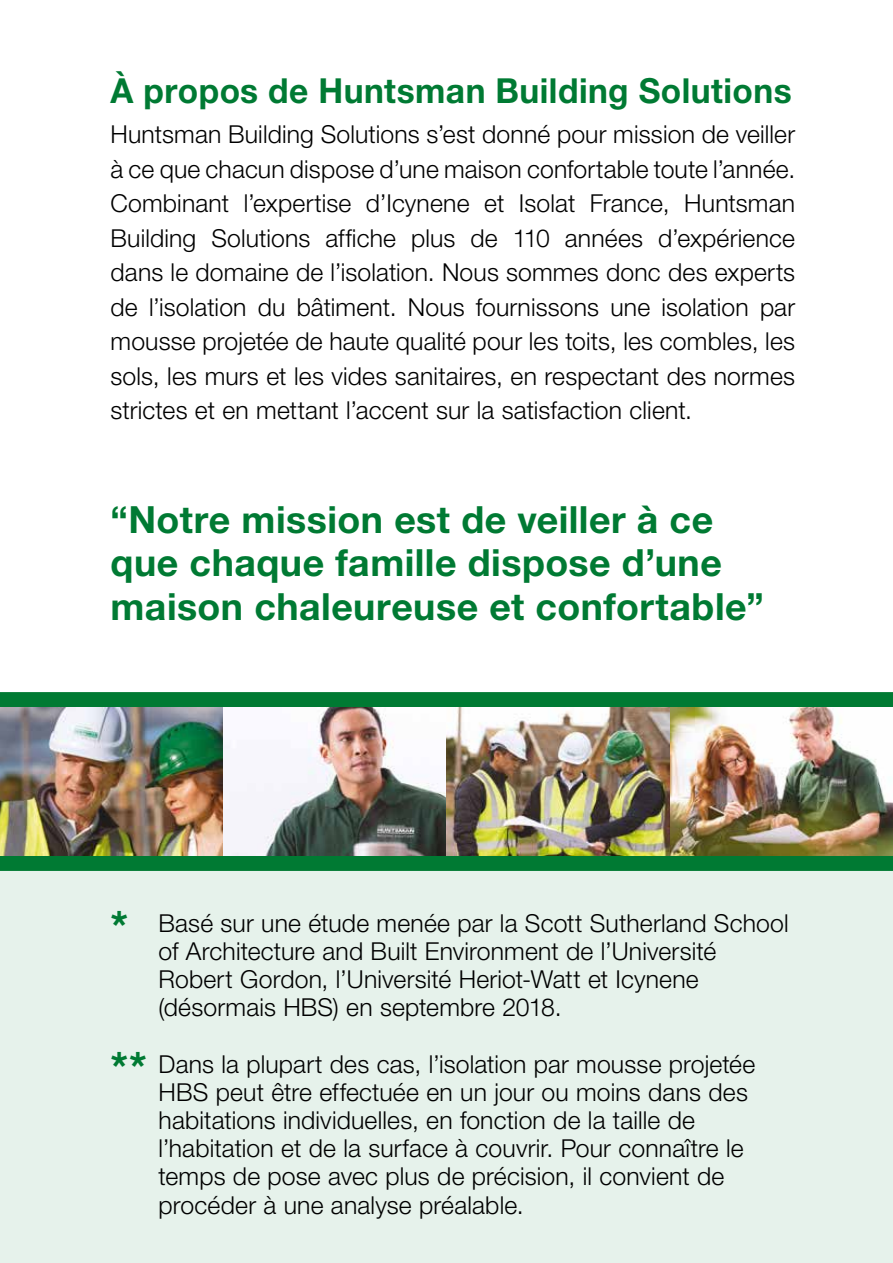
<style>
.page{position:relative;width:893px;height:1263px;background:#fff}
.page>*{position:absolute;margin:0;border:0;box-sizing:border-box;transform-origin:0 0}
.t1{font:700 37.5px/43.5px "Helvetica Neue LT Pro";letter-spacing:.015em;color:#007a33}
.t2{font:700 34.5px "Helvetica Neue LT Pro";letter-spacing:.015em;color:#007a33}
.t3{font:300 24.75px/34.5px "Helvetica Neue LT Pro";letter-spacing:.005em;color:#000}
.s1{font-weight:700;font-size:43.5px;color:#007a33}
</style>
<div class="page">
<div style="left:0;top:769px;width:893px;height:494px;background:#e6f2eb"></div>
<div style="left:0;top:692px;width:893px;height:15px;background:#007a33"></div>
<div style="left:0;top:856px;width:893px;height:15px;background:#007a33"></div>
<img style="left:0;top:707px;width:893px;height:149px">
<h2 class="t2" style="left:111px;top:69px;width:683px">À propos de Huntsman Building Solutions</h2>
<p class="t3" style="left:111px;top:117px;width:686px;text-align:justify">Huntsman Building Solutions s’est donné pour mission de veiller à ce que chacun dispose d’une maison confortable toute l’année.<br>Combinant l’expertise d’Icynene et Isolat France, Huntsman Building Solutions affiche plus de 110 années d’expérience dans le domaine de l’isolation. Nous sommes donc des experts de l’isolation du bâtiment. Nous fournissons une isolation par mousse projetée de haute qualité pour les toits, les combles, les sols, les murs et les vides sanitaires, en respectant des normes strictes et en mettant l’accent sur la satisfaction client.</p>
<h1 class="t1" style="left:111px;top:496px;width:655px">“Notre mission est de veiller à ce que chaque famille dispose d’une maison chaleureuse et confortable”</h1>
<p class="t3" style="left:159px;top:908px;width:632px;line-height:28.2px;text-indent:-48px"><span class="s1">*</span> Basé sur une étude menée par la Scott Sutherland School of Architecture and Built Environment de l’Université Robert Gordon, l’Université Heriot-Watt et Icynene (désormais HBS) en septembre 2018.</p>
<p class="t3" style="left:159px;top:1049px;width:598px;line-height:28.2px;text-indent:-48px"><span class="s1">**</span> Dans la plupart des cas, l’isolation par mousse projetée HBS peut être effectuée en un jour ou moins dans des habitations individuelles, en fonction de la taille de l’habitation et de la surface à couvrir. Pour connaître le temps de pose avec plus de précision, il convient de procéder à une analyse préalable.</p>
</div>
